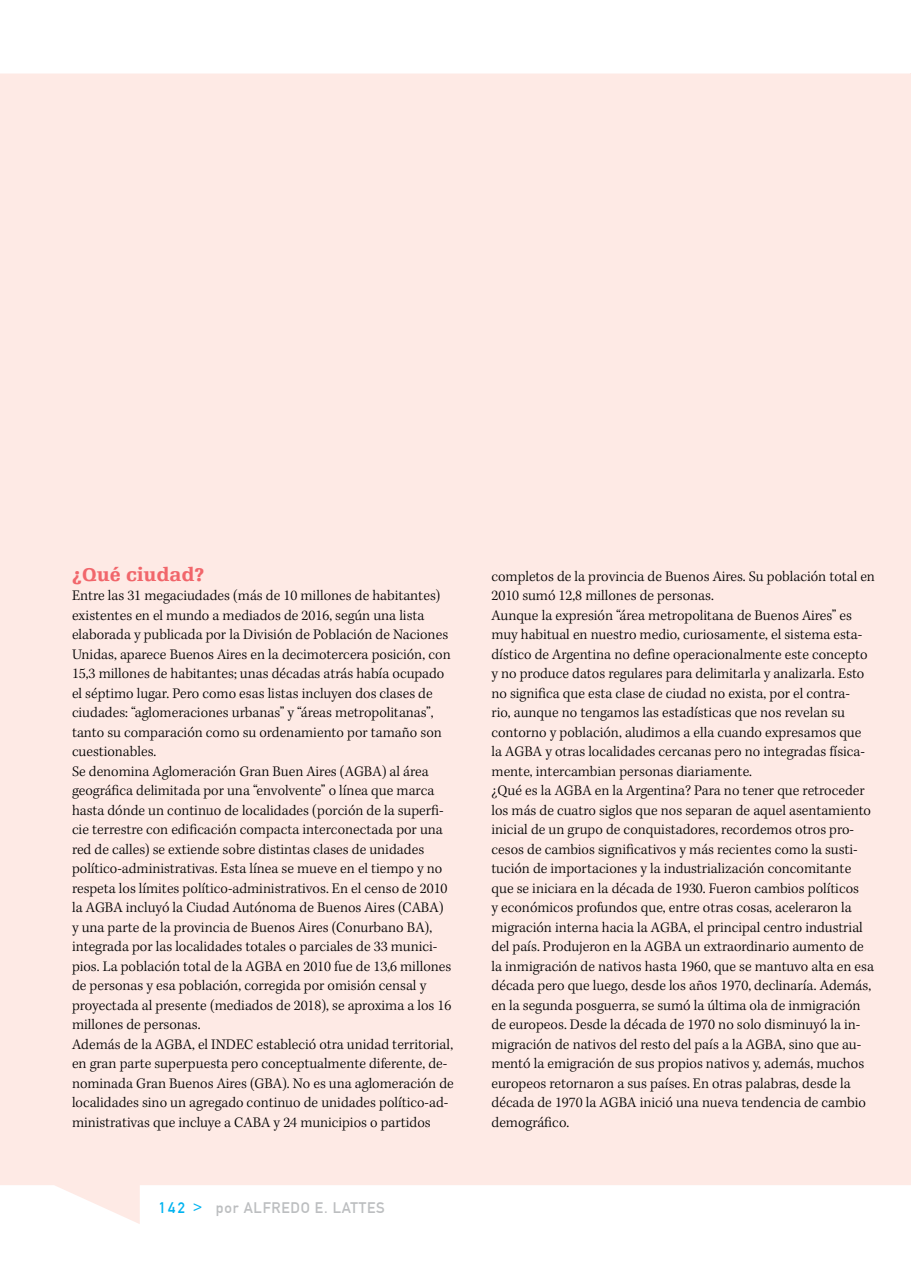
<style>
.page{position:relative;width:911px;height:1263px;background:#fff}
.page>*{position:absolute;margin:0;border:0;box-sizing:border-box;transform-origin:0 0}
.t1{font:900 19.5px "Egyptienne F";color:#f1666b}
.t2{font:300 15px/19.5px "Kepler Std";color:#000}
.t3{font:15px "DIN1451 Mittelschrift";letter-spacing:.05em;color:#bcbec0}
.s1{color:#00b3f0}
</style>
<div class="page">
<div style="left:0;top:73px;width:911px;height:1151px;background:#feeae5"></div>
<h1 class="t1" style="left:72px;top:563px;width:134px">¿Qué ciudad?</h1>
<p class="t2" style="left:72px;top:586px;width:383px">Entre las 31 megaciudades (más de 10 millones de habitantes) existentes en el mundo a mediados de 2016, según una lista elaborada y publicada por la División de Población de Naciones Unidas, aparece Buenos Aires en la decimotercera posición, con 15,3 millones de habitantes; unas décadas atrás había ocupado el séptimo lugar. Pero como esas listas incluyen dos clases de ciudades: “aglomeraciones urbanas” y “áreas metropolitanas”, tanto su comparación como su ordenamiento por tamaño son cuestionables.<br>Se denomina Aglomeración Gran Buen Aires (AGBA) al área geográfica delimitada por una “envolvente” o línea que marca hasta dónde un continuo de localidades (porción de la superfi&shy;cie terrestre con edificación compacta interconectada por una red de calles) se extiende sobre distintas clases de unidades político-administrativas. Esta línea se mueve en el tiempo y no respeta los límites político-administrativos. En el censo de 2010 la AGBA incluyó la Ciudad Autónoma de Buenos Aires (CABA)<br>y una parte de la provincia de Buenos Aires (Conurbano BA), integrada por las localidades totales o parciales de 33 munici&shy;pios. La población total de la AGBA en 2010 fue de 13,6 millones de personas y esa población, corregida por omisión censal y proyectada al presente (mediados de 2018), se aproxima a los 16 millones de personas.<br>Además de la AGBA, el INDEC estableció otra unidad territorial, en gran parte superpuesta pero conceptualmente diferente, de&shy;nominada Gran Buenos Aires (GBA). No es una aglomeración de localidades sino un agregado continuo de unidades político-ad&shy;ministrativas que incluye a CABA y 24 municipios o partidos</p>
<p class="t3" style="left:159px;top:1199px;width:227px"><span class="s1">142 &gt;</span> POR ALFREDO E. LATTES</p>
<p class="t2" style="left:491px;top:567px;width:385px">completos de la provincia de Buenos Aires. Su población total en 2010 sumó 12,8 millones de personas.<br>Aunque la expresión “área metropolitana de Buenos Aires” es muy habitual en nuestro medio, curiosamente, el sistema esta&shy;dístico de Argentina no define operacionalmente este concepto y no produce datos regulares para delimitarla y analizarla. Esto no significa que esta clase de ciudad no exista, por el contra-<br>rio, aunque no tengamos las estadísticas que nos revelan su contorno y población, aludimos a ella cuando expresamos que la AGBA y otras localidades cercanas pero no integradas física&shy;mente, intercambian personas diariamente.<br>¿Qué es la AGBA en la Argentina? Para no tener que retroceder los más de cuatro siglos que nos separan de aquel asentamiento inicial de un grupo de conquistadores, recordemos otros pro&shy;cesos de cambios significativos y más recientes como la susti&shy;tución de importaciones y la industrialización concomitante que se iniciara en la década de 1930. Fueron cambios políticos<br>y económicos profundos que, entre otras cosas, aceleraron la migración interna hacia la AGBA, el principal centro industrial del país. Produjeron en la AGBA un extraordinario aumento de la inmigración de nativos hasta 1960, que se mantuvo alta en esa década pero que luego, desde los años 1970, declinaría. Además, en la segunda posguerra, se sumó la última ola de inmigración de europeos. Desde la década de 1970 no solo disminuyó la in&shy;migración de nativos del resto del país a la AGBA, sino que au&shy;mentó la emigración de sus propios nativos y, además, muchos europeos retornaron a sus países. En otras palabras, desde la década de 1970 la AGBA inició una nueva tendencia de cambio demográfico.</p>
</div>
